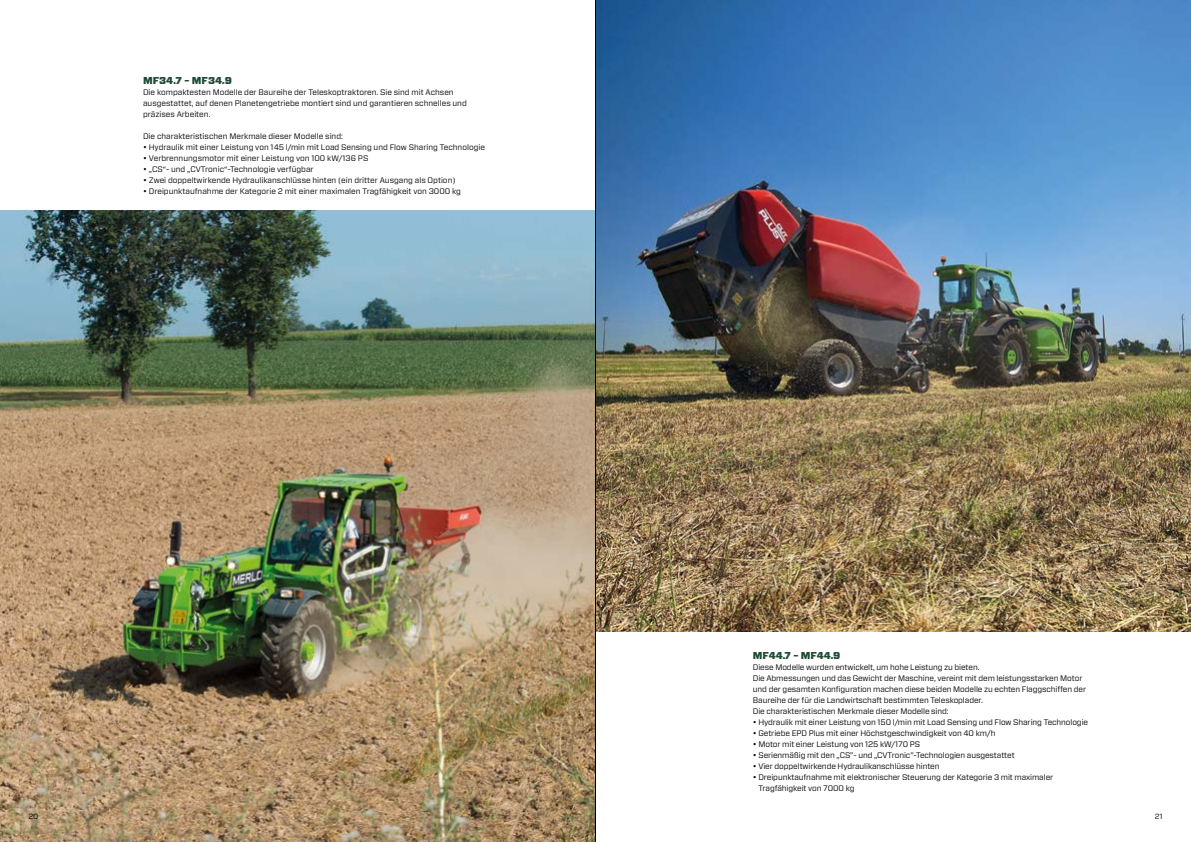
<style>
.page{position:relative;width:1191px;height:842px;background:#fff}
.page>*{position:absolute;margin:0;border:0;box-sizing:border-box;transform-origin:0 0}
.t1{font:900 10px "Forza";letter-spacing:-.005em;color:#214b35}
.t2{font:8px/11px "Forza";letter-spacing:-.01em;color:#000}
.t3{font:7.5px "Forza";color:#000}
</style>
<div class="page">
<img style="left:596px;top:0;width:595px;height:631px">
<img style="left:0;top:210px;width:595px;height:632px">
<hr style="left:595px;top:0;width:1px;height:842px;background:#000">
<p class="t1" style="left:143px;top:74px;width:90px">MF34.7 – MF34.9</p>
<p class="t2" style="left:143px;top:87px;width:325px">Die kompaktesten Modelle der Baureihe der Teleskoptraktoren. Sie sind mit Achsen ausgestattet, auf denen Planetengetriebe montiert sind und garantieren schnelles und präzises Arbeiten.</p>
<p class="t2" style="left:143px;top:131px;width:201px">Die charakteristischen Merkmale dieser Modelle sind:</p>
<p class="t2" style="left:143px;top:142px;width:343px">• Hydraulik mit einer Leistung von 145 l/min mit Load Sensing und Flow Sharing Technologie</p>
<p class="t2" style="left:143px;top:153px;width:227px">• Verbrennungsmotor mit einer Leistung von 100 kW/136 PS</p>
<p class="t2" style="left:143px;top:164px;width:172px">• „CS“- und „CVTronic“-Technologie verfügbar</p>
<p class="t2" style="left:143px;top:175px;width:314px">• Zwei doppeltwirkende Hydraulikanschlüsse hinten (ein dritter Ausgang als Option)</p>
<p class="t2" style="left:143px;top:186px;width:319px">• Dreipunktaufnahme der Kategorie 2 mit einer maximalen Tragfähigkeit von 3000 kg</p>
<p class="t1" style="left:753px;top:649px;width:89px">MF44.7 – MF44.9</p>
<p class="t2" style="left:753px;top:661px;width:335px">Diese Modelle wurden entwickelt, um hohe Leistung zu bieten.<br>Die Abmessungen und das Gewicht der Maschine, vereint mit dem leistungsstarken Motor und der gesamten Konfiguration machen diese beiden Modelle zu echten Flaggschiffen der Baureihe der für die Landwirtschaft bestimmten Teleskoplader.<br>Die charakteristischen Merkmale dieser Modelle sind:</p>
<p class="t2" style="left:753px;top:716px;width:337px">• Hydraulik mit einer Leistung von 150 l/min mit Load Sensing und Flow Sharing Technologie</p>
<p class="t2" style="left:753px;top:727px;width:244px">• Getriebe EPD Plus mit einer Höchstgeschwindigkeit von 40 km/h</p>
<p class="t2" style="left:753px;top:738px;width:169px">• Motor mit einer Leistung von 125 kW/170 PS</p>
<p class="t2" style="left:753px;top:749px;width:263px">• Serienmäßig mit den „CS”- und „CVTronic”-Technologien ausgestattet</p>
<p class="t2" style="left:753px;top:760px;width:188px">• Vier doppeltwirkende Hydraulikanschlüsse hinten</p>
<p class="t2" style="left:758px;top:771px;width:296px;text-indent:-6px">• Dreipunktaufnahme mit elektronischer Steuerung der Kategorie 3 mit maximaler<br>Tragfähigkeit von 7000 kg</p>
<p class="t3" style="left:28px;top:812px;width:11px">20</p>
<p class="t3" style="left:1154px;top:812px;width:9px">21</p>
</div>
